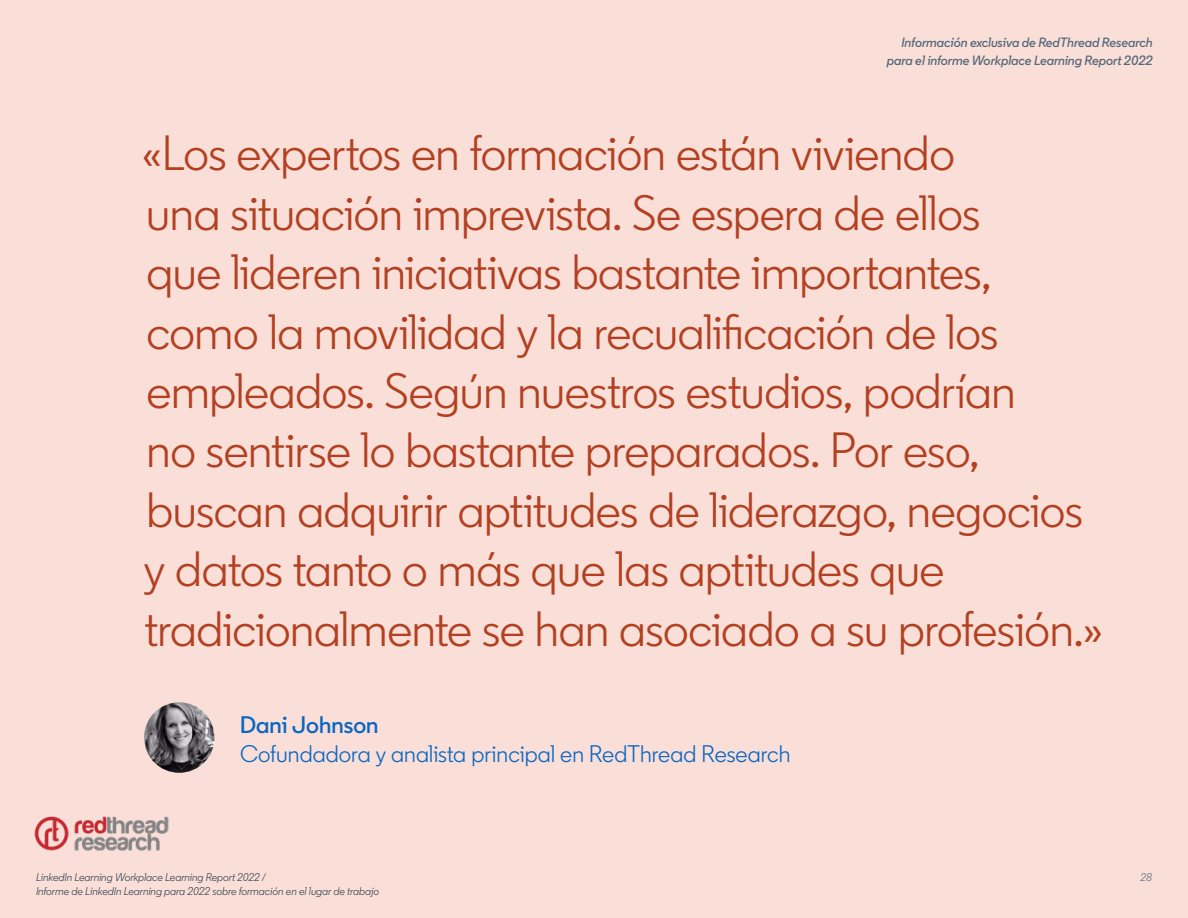
<style>
.page{position:relative;width:1188px;height:918px;background:#fadfd8}
.page>*{position:absolute;margin:0;border:0;box-sizing:border-box;transform-origin:0 0}
.t1{font:49.5px/59.4px "Community";letter-spacing:-.01em;color:#b34021}
.t2{font:24px "Community";color:#0a66c2}
.t3{font:600 24px "Community";letter-spacing:.005em;color:#0a66c2}
.t4{font:italic 600 13.5px/18px "Community";color:#56687a;text-align:right}
.t5{font:italic 11.25px/13.5px "Community";color:#38434f}
.t6{font:italic 11.25px "Community";color:#56687a}
</style>
<div class="page">
<img style="left:144px;top:702px;width:70px;height:71px;border-radius:35px">
<img style="left:34px;top:816px;width:135px;height:35px">
<p class="t4" style="left:887px;top:34px;width:267px">Información exclusiva de RedThread Research para el informe Workplace Learning Report 2022</p>
<p class="t1" style="left:142px;top:124px;width:962px">«Los expertos en formación están viviendo<br>una situación imprevista. Se espera de ellos<br>que lideren iniciativas bastante importantes, como la movilidad y la recualificación de los empleados. Según nuestros estudios, podrían<br>no sentirse lo bastante preparados. Por eso, buscan adquirir aptitudes de liderazgo, negocios y datos tanto o más que las aptitudes que tradicionalmente se han asociado a su profesión.»</p>
<p class="t3" style="left:240px;top:710px;width:140px">Dani Johnson</p>
<p class="t2" style="left:240px;top:739px;width:552px">Cofundadora y analista principal en RedThread Research</p>
<p class="t5" style="left:36px;top:871px;width:345px">LinkedIn Learning Workplace Learning Report 2022 /<br>Informe de LinkedIn Learning para 2022 sobre formación en el lugar de trabajo</p>
<p class="t6" style="left:1141px;top:871px;width:13px">28</p>
</div>
